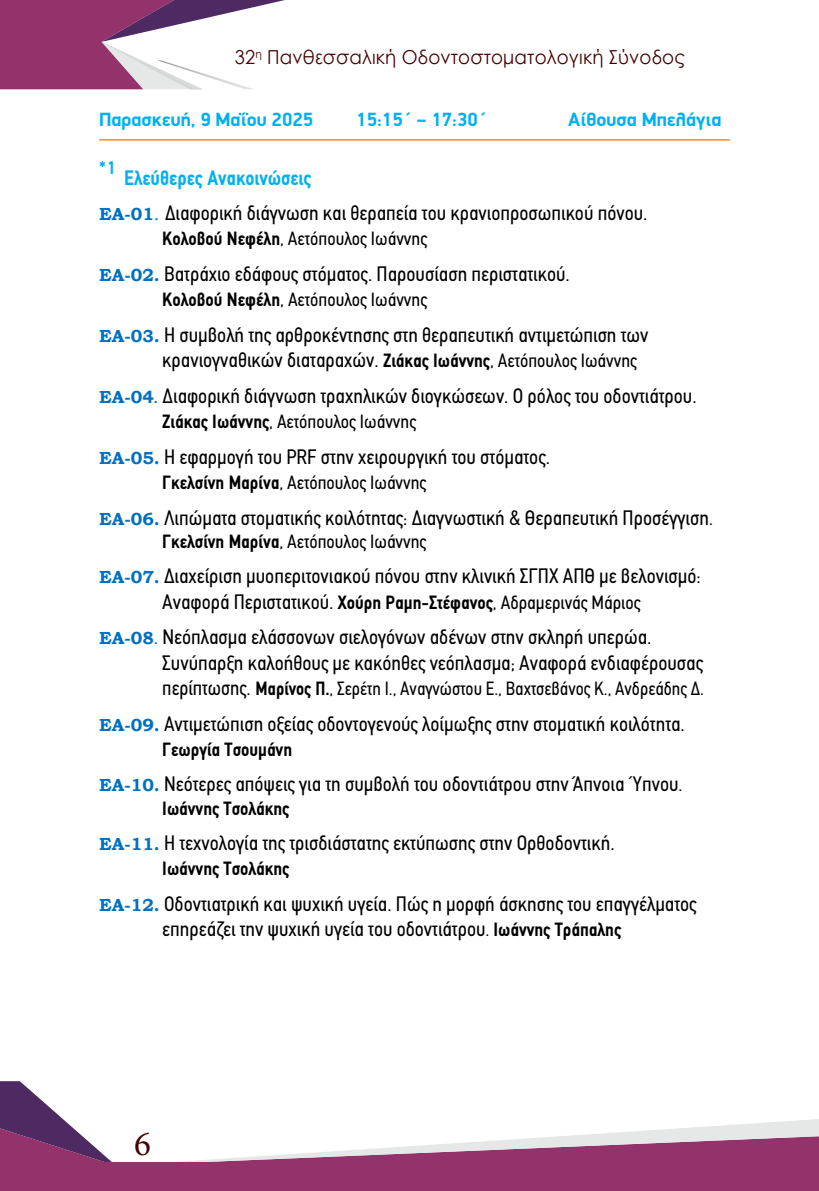
<style>
.page{position:relative;width:819px;height:1191px;background:#fff}
.page>*{position:absolute;margin:0;border:0;box-sizing:border-box;transform-origin:0 0}
.t1{font:35px "Minion Pro";color:#460000}
.t2{font:21px/25.2px "PF Din Text Condensed";color:#000}
.t3{font:19.25px "PF Din Text Condensed";color:#000}
.t4{font:700 19.25px "PF Din Display";color:#00b0f0}
.t5{font:700 19.25px "PF Din Text Condensed";color:#000}
.t6{font:19.25px "Century Gothic";letter-spacing:.01em;color:#460000;scale:.95 1}
.t7{font:700 18.38px "PF Din Text Condensed";color:#00b0f0}
.s1{font-weight:700;color:#00b0f0}
.s2{font-family:"Bookman Old Style";font-weight:700;font-size:17.5px;color:#0070c0}
.s3{font-family:"Bookman Old Style";font-size:17.5px;color:#0070c0}
.s4{font-weight:700}
.s5{font-weight:700;font-size:19.25px}
.s6{font-size:19.25px}
.s7{font-weight:700;font-size:17.5px;color:#0070c0}
.s8{color:#0070c0}
.s9{font-size:21px}
</style>
<div class="page">
<svg style="left:0;top:0;width:285px;height:89px"></svg>
<img style="left:157px;top:60px;width:95px;height:29px">
<svg style="left:0;top:1081px;width:819px;height:82px"></svg>
<div style="left:0;top:1163px;width:819px;height:28px;background:#94336b"></div>
<hr style="left:99px;top:139px;width:630px;height:2px;background:#f79646">
<p class="t6" style="left:235px;top:44px;width:475px">32<sup>η</sup> Πανθεσσαλική Οδοντοστοματολογική Σύνοδος</p>
<p class="t4" style="left:99px;top:108px;width:216px">Παρασκευή, 9 Μαΐου 2025</p>
<p class="t4" style="left:356px;top:108px;width:133px">15:15΄ – 17:30΄</p>
<p class="t4" style="left:568px;top:108px;width:155px">Αίθουσα Μπελάγια</p>
<p class="t7" style="left:99px;top:157px;width:18px">*1</p>
<p class="t2" style="left:99px;top:160px;width:549px;line-height:35.2px;text-indent:25px"><span class="s1">Ελεύθερες Ανακοινώσεις<br></span><span class="s2">EΑ-01</span><span class="s3">.</span> Διαφορική διάγνωση και θεραπεία του κρανιοπροσωπικού πόνου.</p>
<p class="t3" style="left:162px;top:227px;width:266px"><span class="s4">Κολοβού Νεφέλη</span>, Αετόπουλος Ιωάννης</p>
<p class="t2" style="left:99px;top:261px;width:472px"><span class="s2">EΑ-02.</span> Βατράχιο εδάφους στόματος. Παρουσίαση περιστατικού.</p>
<p class="t3" style="left:162px;top:288px;width:266px"><span class="s4">Κολοβού Νεφέλη</span>, Αετόπουλος Ιωάννης</p>
<p class="t2" style="left:162px;top:322px;width:488px;text-indent:-63px"><span class="s2">EΑ-03.</span> Η συμβολή της αρθροκέντησης στη θεραπευτική αντιμετώπιση των κρανιογναθικών διαταραχών. <span class="s5">Ζιάκας Ιωάννης</span><span class="s6">, Αετόπουλος Ιωάννης</span></p>
<p class="t2" style="left:99px;top:383px;width:599px"><span class="s2">EΑ-04</span><span class="s7">.</span> Διαφορική διάγνωση τραχηλικών διογκώσεων. Ο ρόλος του οδοντιάτρου.</p>
<p class="t3" style="left:162px;top:410px;width:255px"><span class="s4">Ζιάκας Ιωάννης</span>, Αετόπουλος Ιωάννης</p>
<p class="t2" style="left:99px;top:444px;width:452px"><span class="s2">EΑ-05.</span> Η εφαρμογή του PRF στην χειρουργική του στόματος.</p>
<p class="t3" style="left:162px;top:471px;width:265px"><span class="s4">Γκελσίνη Μαρίνα</span>, Αετόπουλος Ιωάννης</p>
<p class="t2" style="left:99px;top:505px;width:615px"><span class="s2">EΑ-06.</span> Λιπώματα στοματικής κοιλότητας: Διαγνωστική &amp; Θεραπευτική Προσέγγιση<span class="s6">.</span></p>
<p class="t3" style="left:162px;top:530px;width:265px"><span class="s4">Γκελσίνη Μαρίνα</span>, Αετόπουλος Ιωάννης</p>
<p class="t2" style="left:99px;top:564px;width:603px;text-align:center"><span class="s2">EΑ-07.</span> Διαχείριση μυοπεριτονιακού πόνου στην κλινική ΣΓΠΧ ΑΠΘ με βελονισμό:<br>Αναφορά Περιστατικού. <span class="s5">Χούρη Ραμη-Στέφανος</span><span class="s6">, Αδραμερινάς Μάριος</span></p>
<p class="t2" style="left:162px;top:624px;width:542px;text-indent:-63px"><span class="s2">EΑ-08</span><span class="s8">.</span> Νεόπλασμα ελάσσονων σιελογόνων αδένων στην σκληρή υπερώα.<br>Συνύπαρξη καλοήθους με κακόηθες νεόπλασμα; Αναφορά ενδιαφέρουσας</p>
<p class="t3" style="left:162px;top:677px;width:543px"><span class="s9">περίπτωσης.</span> <span class="s4">Μαρίνος Π.</span>, Σερέτη Ι., Αναγνώστου Ε., Βαχτσεβάνος Κ., Ανδρεάδης Δ.</p>
<p class="t2" style="left:99px;top:711px;width:587px"><span class="s2">EΑ-09.</span> Αντιμετώπιση οξείας οδοντογενούς λοίμωξης στην στοματική κοιλότητα.</p>
<p class="t5" style="left:162px;top:738px;width:131px">Γεωργία Τσουμάνη</p>
<p class="t2" style="left:99px;top:771px;width:584px"><span class="s2">EΑ-10.</span> Νεότερες απόψεις για τη συμβολή του οδοντιάτρου στην Άπνοια Ύπνου<span class="s6">.</span></p>
<p class="t5" style="left:162px;top:796px;width:128px">Ιωάννης Τσολάκης</p>
<p class="t2" style="left:99px;top:830px;width:517px"><span class="s2">EΑ-11.</span> Η τεχνολογία της τρισδιάστατης εκτύπωσης στην Ορθοδοντική.</p>
<p class="t5" style="left:162px;top:857px;width:128px">Ιωάννης Τσολάκης</p>
<p class="t2" style="left:99px;top:891px;width:599px;text-align:center"><span class="s2">EΑ-12.</span> Οδοντιατρική και ψυχική υγεία. Πώς η μορφή άσκησης του επαγγέλματος επηρεάζει την ψυχική υγεία του οδοντιάτρου<span class="s6">.</span> <span class="s5">Ιωάννης Τράπαλης</span></p>
<h1 class="t1" style="left:134px;top:1120px;width:18px">6</h1>
</div>
